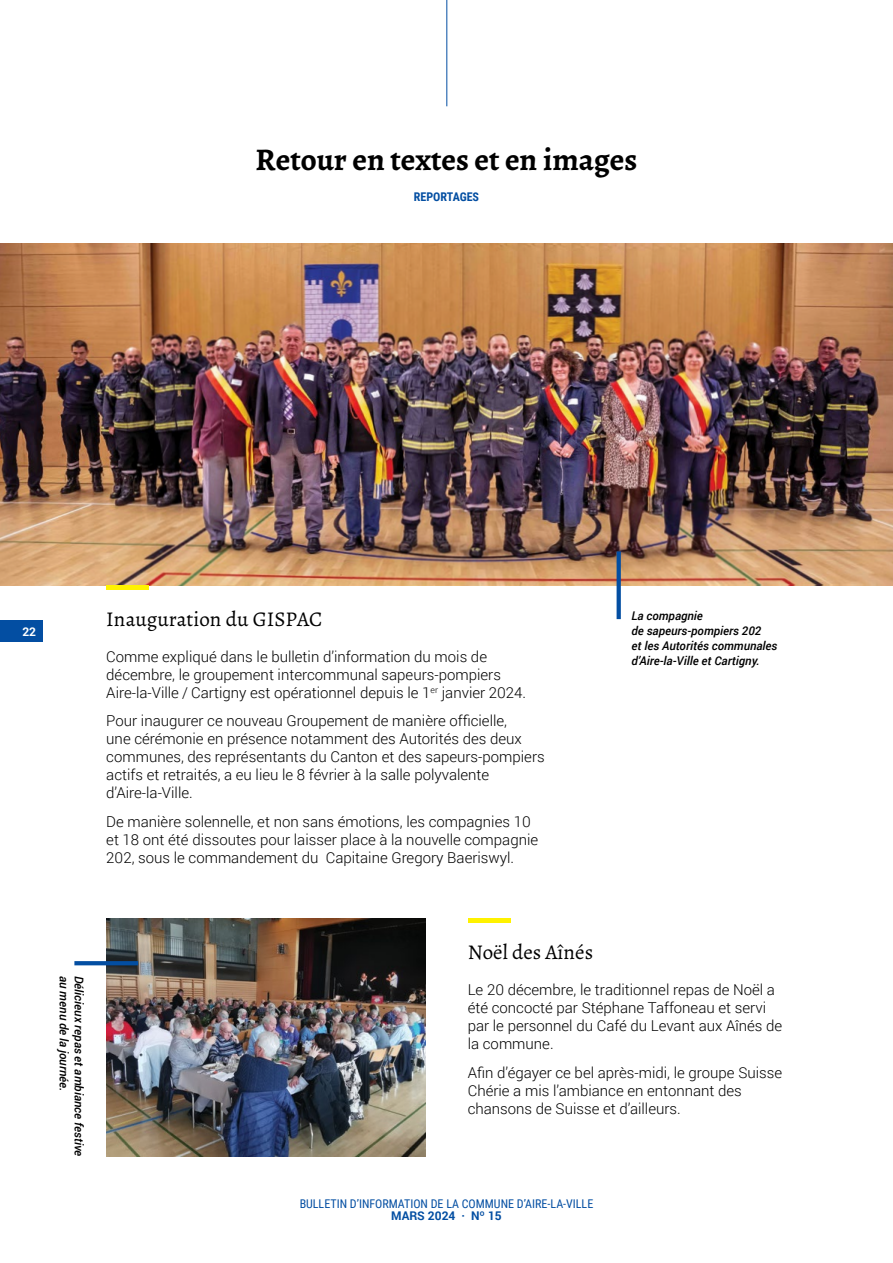
<style>
.page{position:relative;width:893px;height:1263px;background:#fff}
.page>*{position:absolute;margin:0;border:0;box-sizing:border-box;transform-origin:0 0}
.t1{font:700 31.5px "Alegreya";color:#000}
.t2{font:21px "Alegreya";color:#000}
.t3{font:300 15px/18px "Roboto";color:#000}
.t4{font:italic 500 12px/15px "Roboto";color:#000}
.t5{font:12px "Roboto Condensed";color:#034ea2}
.t6{font:700 12px "Roboto";color:#034ea2}
.t7{font:700 12px "Roboto Condensed";color:#034ea2}
.t8{font:700 12px "Roboto";color:#fff}
</style>
<div class="page">
<hr style="left:447px;top:0;width:1px;height:106px;background:#034ea2">
<img style="left:106px;top:918px;width:319px;height:239px">
<svg style="left:74px;top:961px;width:64px;height:4px"></svg>
<img style="left:0;top:243px;width:893px;height:342px">
<hr style="left:106px;top:585px;width:43px;height:4px;background:#fff200">
<div style="left:468px;top:918px;width:42px;height:5px;background:#fff200"></div>
<svg style="left:617px;top:551px;width:4px;height:68px"></svg>
<div style="left:0;top:621px;width:43px;height:21px;background:#034ea2"></div>
<h1 class="t1" style="left:256px;top:139px;width:383px">Retour en textes et en images</h1>
<p class="t7" style="left:414px;top:189px;width:67px">REPORTAGES</p>
<p class="t8" style="left:22px;top:623px;width:15px">22</p>
<h2 class="t2" style="left:106px;top:606px;width:218px">Inauguration du GISPAC</h2>
<p class="t3" style="left:106px;top:647px;width:421px">Comme expliqué dans le bulletin d’information du mois de décembre, le groupement intercommunal sapeurs-pompiers<br>Aire-la-Ville / Cartigny est opérationnel depuis le 1<sup>er</sup> janvier 2024.</p>
<p class="t3" style="left:106px;top:711px;width:440px">Pour inaugurer ce nouveau Groupement de manière officielle,<br>une cérémonie en présence notamment des Autorités des deux communes, des représentants du Canton et des sapeurs-pompiers actifs et retraités, a eu lieu le 8 février à la salle polyvalente d’Aire-la-Ville.</p>
<p class="t3" style="left:106px;top:812px;width:433px">De manière solennelle, et non sans émotions, les compagnies 10 et 18 ont été dissoutes pour laisser place à la nouvelle compagnie<br>202, sous le commandement du Capitaine Gregory Baeriswyl.</p>
<p class="t4" style="left:631px;top:607px;width:148px">La compagnie<br>de sapeurs-pompiers 202<br>et les Autorités communales d’Aire-la-Ville et Cartigny.</p>
<p class="t4" style="left:72px;top:976px;width:117px;rotate:90deg">au menu de la journée.</p>
<p class="t4" style="left:87px;top:976px;width:182px;rotate:90deg">Délicieux repas et ambiance festive</p>
<h2 class="t2" style="left:468px;top:939px;width:127px">Noël des Aînés</h2>
<p class="t3" style="left:468px;top:980px;width:316px">Le 20 décembre, le traditionnel repas de Noël a été concocté par Stéphane Taffoneau et servi par le personnel du Café du Levant aux Aînés de la commune.</p>
<p class="t3" style="left:468px;top:1063px;width:316px">Afin d’égayer ce bel après-midi, le groupe Suisse<br>Chérie a mis l’ambiance en entonnant des chansons de Suisse et d’ailleurs.</p>
<p class="t5" style="left:300px;top:1196px;width:295px">BULLETIN D’INFORMATION DE LA COMMUNE D’AIRE-LA-VILLE</p>
<p class="t6" style="left:391px;top:1207px;width:112px">MARS 2024 · Nº 15</p>
</div>
